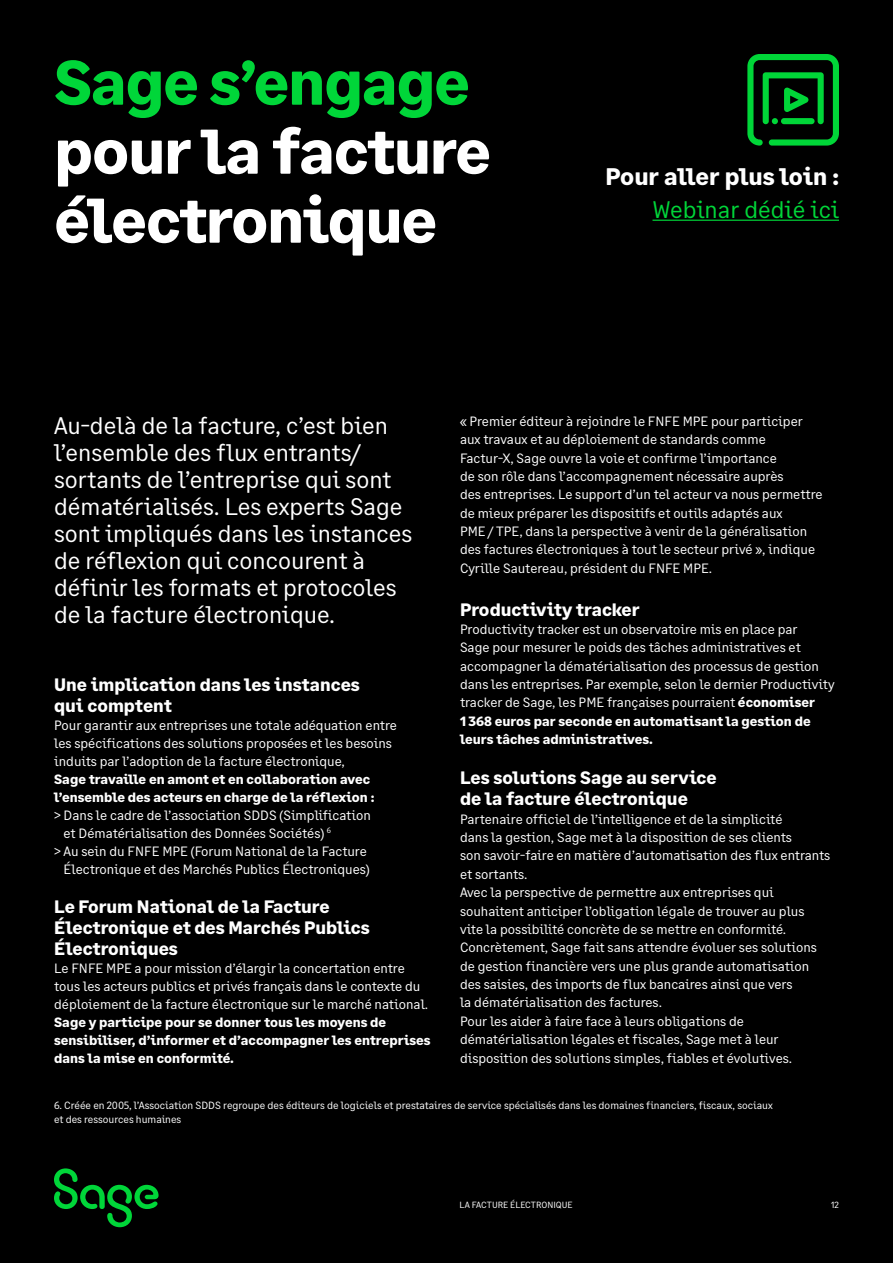
<style>
.page{position:relative;width:893px;height:1263px;background:#000}
.page>*{position:absolute;margin:0;border:0;box-sizing:border-box;transform-origin:0 0}
.t1{font:700 63px/69px "Sage Text";letter-spacing:-.02em;color:#fff}
.t2{font:700 63px "Sage Text";letter-spacing:-.02em;color:#00d639}
.t3{font:24px/27px "Sage Text";color:#fff}
.t4{font:700 24px "Sage Text";letter-spacing:-.005em;color:#fff}
.t5{font:24px "Sage Text";color:#00d639}
.t6{font:700 18px/21px "Sage Text";color:#fff}
.t7{font:13.5px/18.3px "Sage Text";color:#fff}
.t8{font:700 13.5px/18px "Sage Text";color:#fff}
.t9{font:10.5px/13.5px "Sage Text";color:#fff}
.t10{font:9px "Sage Text";color:#fff}
.s1{font-weight:700}
</style>
<div class="page">
<hr style="left:652px;top:220px;width:187px;height:1px;background:#00d639">
<svg style="left:747px;top:54px;width:92px;height:92px"></svg>
<svg style="left:54px;top:1168px;width:105px;height:59px"></svg>
<h1 class="t2" style="left:54px;top:43px;width:417px">Sage s’engage</h1>
<h1 class="t1" style="left:54px;top:118px;width:438px">pour la facture électronique</h1>
<h2 class="t4" style="left:605px;top:162px;width:235px">Pour aller plus loin :</h2>
<h2 class="t5" style="left:652px;top:195px;width:188px">Webinar dédié ici</h2>
<p class="t7" style="left:460px;top:412px;width:364px">« Premier éditeur à rejoindre le FNFE MPE pour participer aux travaux et au déploiement de standards comme Factur-X, Sage ouvre la voie et confirme l’importance<br>de son rôle dans l’accompagnement nécessaire auprès<br>des entreprises. Le support d’un tel acteur va nous permettre de mieux préparer les dispositifs et outils adaptés aux<br>PME / TPE, dans la perspective à venir de la généralisation des factures électroniques à tout le secteur privé », indique Cyrille Sautereau, président du FNFE MPE.</p>
<h3 class="t6" style="left:460px;top:599px;width:181px">Productivity tracker</h3>
<p class="t7" style="left:460px;top:620px;width:376px">Productivity tracker est un observatoire mis en place par<br>Sage pour mesurer le poids des tâches administratives et accompagner la dématérialisation des processus de gestion dans les entreprises. Par exemple, selon le dernier Productivity tracker de Sage, les PME françaises pourraient <span class="s1">économiser<br>1 368 euros par seconde en automatisant la gestion de leurs tâches administratives.</span></p>
<h3 class="t6" style="left:460px;top:767px;width:258px">Les solutions Sage au service de la facture électronique</h3>
<p class="t7" style="left:460px;top:810px;width:372px">Partenaire officiel de l’intelligence et de la simplicité<br>dans la gestion, Sage met à la disposition de ses clients<br>son savoir-faire en matière d’automatisation des flux entrants et sortants.<br>Avec la perspective de permettre aux entreprises qui souhaitent anticiper l’obligation légale de trouver au plus vite la possibilité concrète de se mettre en conformité.<br>Concrètement, Sage fait sans attendre évoluer ses solutions de gestion financière vers une plus grande automatisation des saisies, des imports de flux bancaires ainsi que vers<br>la dématérialisation des factures.<br>Pour les aider à faire face à leurs obligations de dématérialisation légales et fiscales, Sage met à leur disposition des solutions simples, fiables et évolutives.</p>
<p class="t3" style="left:54px;top:413px;width:359px">Au-delà de la facture, c’est bien l’ensemble des flux entrants/ sortants de l’entreprise qui sont dématérialisés. Les experts Sage sont impliqués dans les instances de réflexion qui concourent à définir les formats et protocoles de la facture électronique.</p>
<h3 class="t6" style="left:54px;top:674px;width:307px">Une implication dans les instances qui comptent</h3>
<p class="t7" style="left:54px;top:716px;width:344px">Pour garantir aux entreprises une totale adéquation entre les spécifications des solutions proposées et les besoins induits par l’adoption de la facture électronique,</p>
<p class="t8" style="left:54px;top:770px;width:322px">Sage travaille en amont et en collaboration avec l’ensemble des acteurs en charge de la réflexion :</p>
<p class="t7" style="left:54px;top:806px;width:318px">&gt; Dans le cadre de l’association SDDS (Simplification</p>
<p class="t7" style="left:64px;top:824px;width:269px">et Dématérialisation des Données Sociétés) <sup>6</sup></p>
<p class="t7" style="left:54px;top:842px;width:314px">&gt; Au sein du FNFE MPE (Forum National de la Facture</p>
<p class="t7" style="left:64px;top:860px;width:308px">Électronique et des Marchés Publics Électroniques)</p>
<h3 class="t6" style="left:54px;top:896px;width:317px">Le Forum National de la Facture<br>Électronique et des Marchés Publics<br>Électroniques</h3>
<p class="t7" style="left:54px;top:959px;width:376px">Le FNFE MPE a pour mission d’élargir la concertation entre tous les acteurs publics et privés français dans le contexte du déploiement de la facture électronique sur le marché national.</p>
<p class="t8" style="left:54px;top:1013px;width:378px">Sage y participe pour se donner tous les moyens de sensibiliser, d’informer et d’accompagner les entreprises dans la mise en conformité.</p>
<p class="t9" style="left:54px;top:1099px;width:720px">6. Créée en 2005, l’Association SDDS regroupe des éditeurs de logiciels et prestataires de service spécialisés dans les domaines financiers, fiscaux, sociaux et des ressources humaines</p>
<p class="t10" style="left:460px;top:1200px;width:115px">LA FACTURE ÉLECTRONIQUE</p>
<p class="t10" style="left:831px;top:1200px;width:9px">12</p>
</div>
